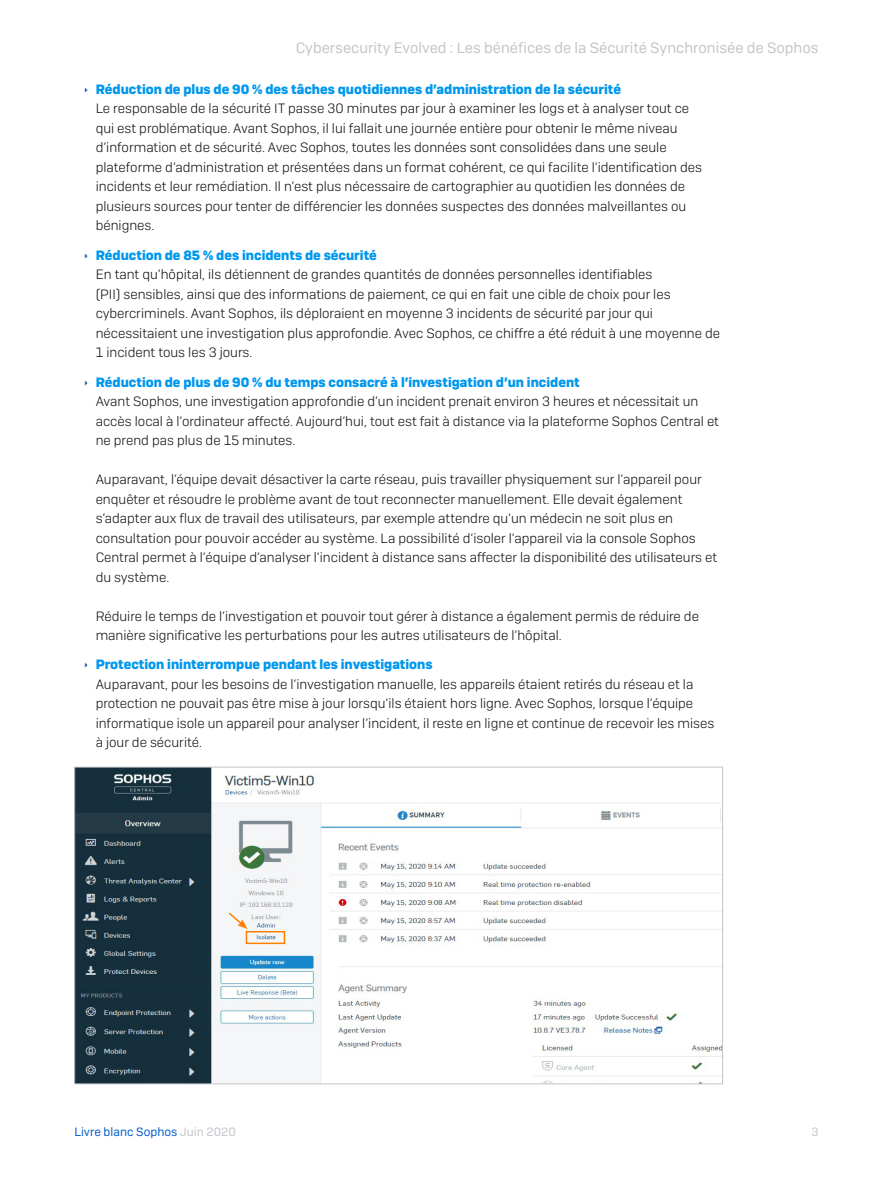
<style>
.page{position:relative;width:893px;height:1191px;background:#fff}
.page>*{position:absolute;margin:0;border:0;box-sizing:border-box;transform-origin:0 0}
.t1{font:15px "Sophos Sans";color:#c2c5ca}
.t2{font:300 13.5px/19.5px "Sophos Sans";color:#0d0d0e}
.t3{font:12px "Sophos Sans";color:#005dcc}
.t4{font:12px "Sophos Sans";color:#c2c5ca}
.s1{font-weight:700;color:#0097ee}
.s2{color:#c2c5ca}
</style>
<div class="page">
<img style="left:76px;top:769px;width:645px;height:313px">
<div style="left:246px;top:931px;width:39px;height:13px;border:2px solid #ff8000"></div>
<svg style="left:227px;top:911px;width:21px;height:18px"></svg>
<p class="t1" style="left:296px;top:39px;width:524px">Cybersecurity Evolved : Les bénéfices de la Sécurité Synchronisée de Sophos</p>
<p class="t2" style="left:96px;top:79px;width:608px"><span class="s1">Réduction de plus de 90 % des tâches quotidiennes d’administration de la sécurité<br></span>Le responsable de la sécurité IT passe 30 minutes par jour à examiner les logs et à analyser tout ce qui est problématique. Avant Sophos, il lui fallait une journée entière pour obtenir le même niveau d’information et de sécurité. Avec Sophos, toutes les données sont consolidées dans une seule plateforme d’administration et présentées dans un format cohérent, ce qui facilite l’identification des incidents et leur remédiation. Il n’est plus nécessaire de cartographier au quotidien les données de plusieurs sources pour tenter de différencier les données suspectes des données malveillantes ou bénignes.</p>
<p class="t2" style="left:96px;top:245px;width:626px"><span class="s1">Réduction de 85 % des incidents de sécurité<br></span>En tant qu’hôpital, ils détiennent de grandes quantités de données personnelles identifiables<br>(PII) sensibles, ainsi que des informations de paiement, ce qui en fait une cible de choix pour les cybercriminels. Avant Sophos, ils déploraient en moyenne 3 incidents de sécurité par jour qui nécessitaient une investigation plus approfondie. Avec Sophos, ce chiffre a été réduit à une moyenne de 1 incident tous les 3 jours.</p>
<p class="t2" style="left:96px;top:372px;width:625px"><span class="s1">Réduction de plus de 90 % du temps consacré à l’investigation d’un incident<br></span>Avant Sophos, une investigation approfondie d’un incident prenait environ 3 heures et nécessitait un accès local à l’ordinateur affecté. Aujourd’hui, tout est fait à distance via la plateforme Sophos Central et ne prend pas plus de 15 minutes.</p>
<p class="t2" style="left:96px;top:469px;width:623px">Auparavant, l’équipe devait désactiver la carte réseau, puis travailler physiquement sur l’appareil pour enquêter et résoudre le problème avant de tout reconnecter manuellement. Elle devait également s’adapter aux flux de travail des utilisateurs, par exemple attendre qu’un médecin ne soit plus en consultation pour pouvoir accéder au système. La possibilité d’isoler l’appareil via la console Sophos Central permet à l’équipe d’analyser l’incident à distance sans affecter la disponibilité des utilisateurs et du système.</p>
<p class="t2" style="left:96px;top:606px;width:605px">Réduire le temps de l’investigation et pouvoir tout gérer à distance a également permis de réduire de manière significative les perturbations pour les autres utilisateurs de l’hôpital.</p>
<p class="t2" style="left:96px;top:654px;width:620px"><span class="s1">Protection ininterrompue pendant les investigations<br></span>Auparavant, pour les besoins de l’investigation manuelle, les appareils étaient retirés du réseau et la protection ne pouvait pas être mise à jour lorsqu’ils étaient hors ligne. Avec Sophos, lorsque l’équipe informatique isole un appareil pour analyser l’incident, il reste en ligne et continue de recevoir les mises à jour de sécurité.</p>
<p class="t3" style="left:74px;top:1124px;width:163px">Livre blanc Sophos <span class="s2">Juin 2020</span></p>
<p class="t4" style="left:811px;top:1124px;width:9px">3</p>
</div>
